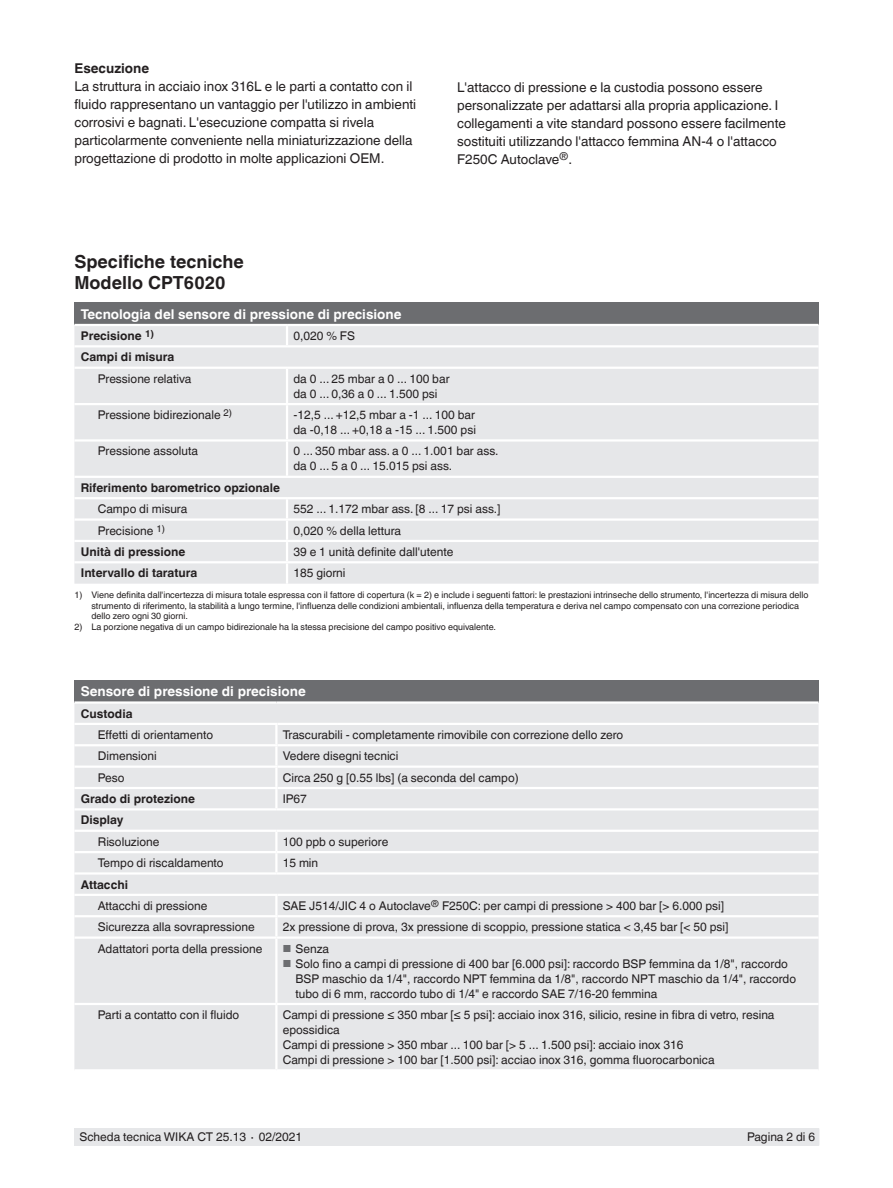
<style>
.page{position:relative;width:893px;height:1188px;background:#fff}
.page>*{position:absolute;margin:0;border:0;box-sizing:border-box;transform-origin:0 0}
.t1{font:700 18px/21px "Helvetica World";color:#231f20}
.t2{font:13.5px/18px "Helvetica World";color:#231f20}
.t3{font:700 13.5px "Helvetica World";color:#fff}
.t4{font:700 13.5px "Helvetica World";color:#231f20}
.t5{font:12px/15px "Helvetica World";color:#231f20}
.t6{font:700 12px "Helvetica World";color:#231f20}
.t7{font:9px/10.5px "Helvetica World";color:#231f20}
.s1{font-size:10.2px;color:#6c6d70}
</style>
<div class="page">
<div style="left:75px;top:1128px;width:744px;height:17px;background:#e6e7e9"></div>
<div style="left:74px;top:303px;width:745px;height:22px;background:#6c6d70"></div>
<div style="left:74px;top:326px;width:745px;height:258px;background:#e6e7e9"></div>
<hr style="left:74px;top:324px;width:213px;height:2px;background:#fff">
<hr style="left:74px;top:518px;width:213px;height:3px;background:#fff">
<hr style="left:74px;top:540px;width:213px;height:2px;background:#fff">
<hr style="left:74px;top:345px;width:213px;height:2px;background:#fff">
<hr style="left:287px;top:345px;width:532px;height:2px;background:#fff">
<hr style="left:74px;top:476px;width:213px;height:2px;background:#fff">
<hr style="left:287px;top:476px;width:532px;height:2px;background:#fff">
<hr style="left:74px;top:497px;width:213px;height:2px;background:#fff">
<hr style="left:286px;top:563px;width:2px;height:21px;background:#fff">
<hr style="left:287px;top:497px;width:532px;height:2px;background:#fff">
<hr style="left:287px;top:518px;width:532px;height:3px;background:#fff">
<hr style="left:287px;top:540px;width:532px;height:2px;background:#fff">
<svg style="left:286px;top:499px;width:2px;height:62px"></svg>
<hr style="left:287px;top:324px;width:532px;height:2px;background:#fff">
<svg style="left:286px;top:326px;width:2px;height:19px"></svg>
<hr style="left:74px;top:367px;width:213px;height:2px;background:#fff">
<hr style="left:74px;top:403px;width:213px;height:2px;background:#fff">
<hr style="left:74px;top:439px;width:213px;height:3px;background:#fff">
<hr style="left:74px;top:561px;width:213px;height:2px;background:#fff">
<hr style="left:287px;top:367px;width:532px;height:2px;background:#fff">
<hr style="left:286px;top:369px;width:2px;height:34px;background:#fff">
<hr style="left:287px;top:403px;width:532px;height:2px;background:#fff">
<hr style="left:286px;top:405px;width:2px;height:34px;background:#fff">
<hr style="left:287px;top:439px;width:532px;height:3px;background:#fff">
<hr style="left:287px;top:561px;width:532px;height:2px;background:#fff">
<hr style="left:286px;top:442px;width:2px;height:34px;background:#fff">
<div style="left:74px;top:680px;width:745px;height:23px;background:#6c6d70"></div>
<div style="left:74px;top:704px;width:745px;height:365px;background:#e6e7e9"></div>
<div style="left:74px;top:811px;width:745px;height:61px;background:#e6e7e9"></div>
<hr style="left:74px;top:723px;width:204px;height:2px;background:#fff">
<hr style="left:275px;top:725px;width:3px;height:19px;background:#fff">
<hr style="left:74px;top:744px;width:204px;height:2px;background:#fff">
<hr style="left:275px;top:746px;width:3px;height:20px;background:#fff">
<hr style="left:74px;top:766px;width:204px;height:2px;background:#fff">
<hr style="left:275px;top:768px;width:3px;height:19px;background:#fff">
<hr style="left:74px;top:787px;width:204px;height:2px;background:#fff">
<hr style="left:275px;top:789px;width:3px;height:19px;background:#fff">
<hr style="left:74px;top:808px;width:202px;height:3px;background:#fff">
<hr style="left:276px;top:808px;width:543px;height:3px;background:#fff">
<hr style="left:74px;top:830px;width:202px;height:2px;background:#fff">
<hr style="left:276px;top:830px;width:543px;height:2px;background:#fff">
<hr style="left:275px;top:832px;width:3px;height:19px;background:#fff">
<hr style="left:74px;top:851px;width:202px;height:2px;background:#fff">
<hr style="left:276px;top:851px;width:543px;height:2px;background:#fff">
<hr style="left:275px;top:853px;width:3px;height:19px;background:#fff">
<hr style="left:74px;top:872px;width:202px;height:3px;background:#fff">
<hr style="left:276px;top:872px;width:543px;height:3px;background:#fff">
<hr style="left:74px;top:894px;width:204px;height:2px;background:#fff">
<hr style="left:275px;top:896px;width:3px;height:19px;background:#fff">
<hr style="left:74px;top:915px;width:204px;height:2px;background:#fff">
<hr style="left:275px;top:917px;width:3px;height:19px;background:#fff">
<hr style="left:74px;top:1003px;width:202px;height:2px;background:#fff">
<hr style="left:278px;top:723px;width:541px;height:2px;background:#fff">
<hr style="left:278px;top:744px;width:541px;height:2px;background:#fff">
<hr style="left:278px;top:766px;width:541px;height:2px;background:#fff">
<hr style="left:278px;top:787px;width:541px;height:2px;background:#fff">
<hr style="left:278px;top:894px;width:541px;height:2px;background:#fff">
<hr style="left:278px;top:915px;width:541px;height:2px;background:#fff">
<hr style="left:74px;top:701px;width:202px;height:3px;background:#fff">
<hr style="left:276px;top:701px;width:543px;height:3px;background:#fff">
<hr style="left:276px;top:936px;width:543px;height:3px;background:#fff">
<hr style="left:275px;top:939px;width:3px;height:64px;background:#fff">
<hr style="left:74px;top:936px;width:202px;height:3px;background:#fff">
<hr style="left:276px;top:1003px;width:543px;height:2px;background:#fff">
<hr style="left:275px;top:1005px;width:3px;height:64px;background:#fff">
<p class="t4" style="left:74px;top:61px;width:76px">Esecuzione</p>
<p class="t2" style="left:74px;top:78px;width:343px">La struttura in acciaio inox 316L e le parti a contatto con il fluido rappresentano un vantaggio per l'utilizzo in ambienti corrosivi e bagnati. L'esecuzione compatta si rivela particolarmente conveniente nella miniaturizzazione della progettazione di prodotto in molte applicazioni OEM.</p>
<p class="t2" style="left:457px;top:78px;width:330px">L'attacco di pressione e la custodia possono essere personalizzate per adattarsi alla propria applicazione. I collegamenti a vite standard possono essere facilmente sostituiti utilizzando l'attacco femmina AN-4 o l'attacco F250C Autoclave<sup>®</sup>.</p>
<h1 class="t1" style="left:74px;top:251px;width:171px">Specifiche tecniche<br>Modello CPT6020</h1>
<p class="t3" style="left:81px;top:306px;width:322px">Tecnologia del sensore di pressione di precisione</p>
<p class="t6" style="left:81px;top:329px;width:75px">Precisione <sup>1)</sup></p>
<p class="t5" style="left:293px;top:328px;width:63px">0,020 % FS</p>
<p class="t6" style="left:81px;top:350px;width:95px">Campi di misura</p>
<p class="t5" style="left:98px;top:371px;width:95px">Pressione relativa</p>
<p class="t5" style="left:293px;top:371px;width:158px">da 0 ... 25 mbar a 0 ... 100 bar da 0 ... 0,36 a 0 ... 1.500 psi</p>
<p class="t5" style="left:98px;top:407px;width:136px">Pressione bidirezionale <sup>2)</sup></p>
<p class="t5" style="left:293px;top:407px;width:184px">-12,5 ... +12,5 mbar a -1 ... 100 bar da -0,18 ... +0,18 a -15 ... 1.500 psi</p>
<p class="t5" style="left:98px;top:444px;width:102px">Pressione assoluta</p>
<p class="t5" style="left:293px;top:444px;width:207px">0 ... 350 mbar ass. a 0 ... 1.001 bar ass. da 0 ... 5 a 0 ... 15.015 psi ass.</p>
<p class="t6" style="left:81px;top:481px;width:201px">Riferimento barometrico opzionale</p>
<p class="t5" style="left:98px;top:502px;width:91px">Campo di misura</p>
<p class="t5" style="left:293px;top:502px;width:209px">552 ... 1.172 mbar ass. [8 ... 17 psi ass.]</p>
<p class="t5" style="left:98px;top:523px;width:69px">Precisione <sup>1)</sup></p>
<p class="t5" style="left:293px;top:523px;width:109px">0,020 % della lettura</p>
<p class="t6" style="left:81px;top:545px;width:106px">Unità di pressione</p>
<p class="t5" style="left:293px;top:544px;width:161px">39 e 1 unità definite dall'utente</p>
<p class="t6" style="left:81px;top:566px;width:118px">Intervallo di taratura</p>
<p class="t5" style="left:293px;top:566px;width:54px">185 giorni</p>
<p class="t7" style="left:91px;top:590px;width:719px;text-indent:-17px">1) Viene definita dall'incertezza di misura totale espressa con il fattore di copertura (k = 2) e include i seguenti fattori: le prestazioni intrinseche dello strumento, l'incertezza di misura dello strumento di riferimento, la stabilità a lungo termine, l'influenza delle condizioni ambientali, influenza della temperatura e deriva nel campo compensato con una correzione periodica dello zero ogni 30 giorni.</p>
<p class="t7" style="left:74px;top:622px;width:423px">2) La porzione negativa di un campo bidirezionale ha la stessa precisione del campo positivo equivalente.</p>
<p class="t3" style="left:81px;top:684px;width:226px">Sensore di pressione di precisione</p>
<p class="t6" style="left:81px;top:706px;width:53px">Custodia</p>
<p class="t5" style="left:98px;top:727px;width:117px">Effetti di orientamento</p>
<p class="t5" style="left:283px;top:727px;width:342px">Trascurabili - completamente rimovibile con correzione dello zero</p>
<p class="t5" style="left:98px;top:749px;width:61px">Dimensioni</p>
<p class="t5" style="left:283px;top:749px;width:117px">Vedere disegni tecnici</p>
<p class="t5" style="left:98px;top:770px;width:28px">Peso</p>
<p class="t5" style="left:283px;top:770px;width:237px">Circa 250 g [0.55 lbs] (a seconda del campo)</p>
<p class="t6" style="left:81px;top:792px;width:116px">Grado di protezione</p>
<p class="t5" style="left:283px;top:791px;width:26px">IP67</p>
<p class="t6" style="left:81px;top:813px;width:44px">Display</p>
<p class="t5" style="left:98px;top:834px;width:63px">Risoluzione</p>
<p class="t5" style="left:283px;top:834px;width:107px">100 ppb o superiore</p>
<p class="t5" style="left:98px;top:856px;width:127px">Tempo di riscaldamento</p>
<p class="t5" style="left:283px;top:856px;width:37px">15 min</p>
<p class="t6" style="left:81px;top:877px;width:49px">Attacchi</p>
<p class="t5" style="left:98px;top:898px;width:111px">Attacchi di pressione</p>
<p class="t5" style="left:283px;top:898px;width:443px">SAE J514/JIC 4 o Autoclave<sup>®</sup> F250C: per campi di pressione &gt; 400 bar [&gt; 6.000 psi]</p>
<p class="t5" style="left:98px;top:920px;width:158px">Sicurezza alla sovrapressione</p>
<p class="t5" style="left:283px;top:920px;width:447px">2x pressione di prova, 3x pressione di scoppio, pressione statica &lt; 3,45 bar [&lt; 50 psi]</p>
<p class="t5" style="left:98px;top:941px;width:166px">Adattatori porta della pressione</p>
<p class="t5" style="left:283px;top:941px;width:48px"><span class="s1">■</span> Senza</p>
<p class="t5" style="left:296px;top:956px;width:502px;text-indent:-13px"><span class="s1">■</span> Solo fino a campi di pressione di 400 bar [6.000 psi]: raccordo BSP femmina da 1/8", raccordo<br>BSP maschio da 1/4", raccordo NPT femmina da 1/8", raccordo NPT maschio da 1/4", raccordo tubo di 6 mm, raccordo tubo di 1/4" e raccordo SAE 7/16-20 femmina</p>
<p class="t5" style="left:98px;top:1007px;width:143px">Parti a contatto con il fluido</p>
<p class="t5" style="left:283px;top:1007px;width:493px">Campi di pressione ≤ 350 mbar [≤ 5 psi]: acciaio inox 316, silicio, resine in fibra di vetro, resina epossidica<br>Campi di pressione &gt; 350 mbar ... 100 bar [&gt; 5 ... 1.500 psi]: acciaio inox 316<br>Campi di pressione &gt; 100 bar [1.500 psi]: acciao inox 316, gomma fluorocarbonica</p>
<p class="t5" style="left:80px;top:1130px;width:224px">Scheda tecnica WIKA CT 25.13 ∙ 02/2021</p>
<p class="t5" style="left:747px;top:1130px;width:70px">Pagina 2 di 6</p>
</div>
